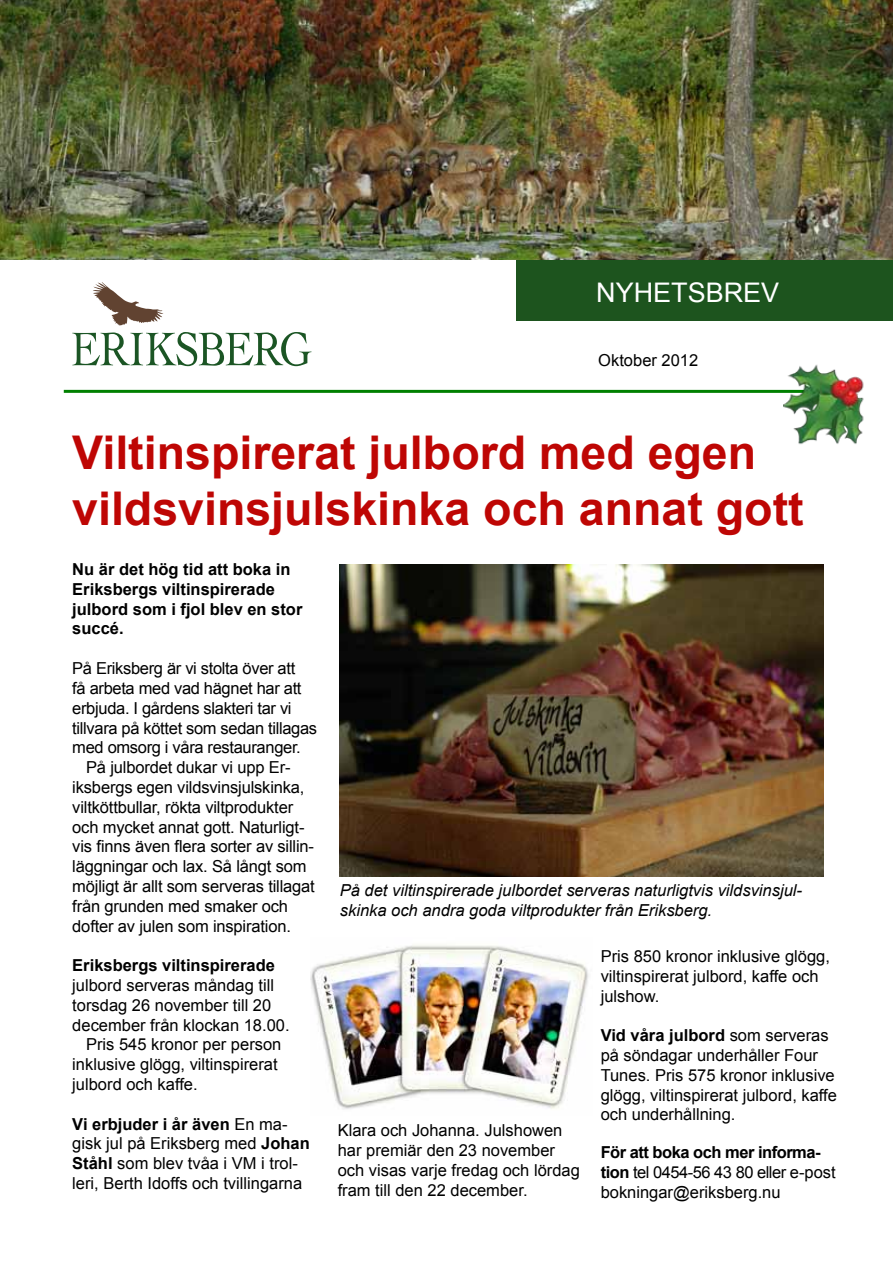
<style>
.page{position:relative;width:893px;height:1263px;background:#fff}
.page>*{position:absolute;margin:0;border:0;box-sizing:border-box;transform-origin:0 0}
.t1{font:700 46.5px/55.8px "Arial";color:#be0604}
.t2{font:27px "Arial";color:#fff}
.t3{font:16.5px/19.8px "Arial";color:#000}
.t4{font:16.5px "Arial";letter-spacing:-.02em;color:#000}
.t5{font:italic 16.5px/19.8px "Arial";color:#000}
.t6{font:700 16.5px/19.8px "Arial";color:#000}
.s1{font-weight:700}
</style>
<div class="page">
<hr style="left:64px;top:390px;width:791px;height:3px;background:#008000">
<div style="left:516px;top:243px;width:377px;height:78px;background:#1d541e"></div>
<img style="left:0;top:0;width:893px;height:259px">
<svg style="left:72px;top:332px;width:239px;height:34px"></svg>
<svg style="left:93px;top:282px;width:70px;height:44px"></svg>
<img style="left:310px;top:945px;width:279px;height:164px">
<img style="left:340px;top:564px;width:484px;height:313px">
<img style="left:783px;top:364px;width:81px;height:81px">
<h2 class="t2" style="left:596px;top:274px;width:185px">NYHETSBREV</h2>
<p class="t3" style="left:598px;top:350px;width:101px">Oktober 2012</p>
<h1 class="t1" style="left:72px;top:426px;width:733px">Viltinspirerat julbord med egen vildsvinsjulskinka och annat gott</h1>
<p class="t6" style="left:72px;top:560px;width:232px">Nu är det hög tid att boka in<br>Eriksbergs viltinspirerade julbord som i fjol blev en stor succé.</p>
<p class="t4" style="left:72px;top:657px;width:224px">På Eriksberg är vi stolta över att</p>
<p class="t4" style="left:72px;top:677px;width:231px">få arbeta med vad hägnet har att</p>
<p class="t4" style="left:72px;top:697px;width:221px">erbjuda. I gårdens slakteri tar vi</p>
<p class="t4" style="left:72px;top:717px;width:246px">tillvara på köttet som sedan tillagas</p>
<p class="t4" style="left:72px;top:737px;width:230px">med omsorg i våra restauranger.</p>
<p class="t3" style="left:86px;top:757px;width:206px">På julbordet dukar vi upp Er-</p>
<p class="t3" style="left:72px;top:777px;width:234px">iksbergs egen vildsvinsjulskinka,</p>
<p class="t3" style="left:72px;top:797px;width:222px">viltköttbullar, rökta viltprodukter</p>
<p class="t3" style="left:72px;top:817px;width:234px">och mycket annat gott. Naturligt-</p>
<p class="t3" style="left:72px;top:837px;width:243px">vis finns även flera sorter av sillin-</p>
<p class="t3" style="left:72px;top:856px;width:236px">läggningar och lax. Så långt som</p>
<p class="t3" style="left:72px;top:876px;width:244px">möjligt är allt som serveras tillagat</p>
<p class="t3" style="left:72px;top:896px;width:217px">från grunden med smaker och</p>
<p class="t3" style="left:72px;top:916px;width:220px">dofter av julen som inspiration.</p>
<p class="t6" style="left:72px;top:956px;width:204px">Eriksbergs viltinspirerade</p>
<p class="t3" style="left:72px;top:975px;width:203px">julbord serveras måndag till</p>
<p class="t3" style="left:72px;top:995px;width:201px">torsdag 26 november till 20</p>
<p class="t3" style="left:72px;top:1015px;width:219px">december från klockan 18.00.</p>
<p class="t3" style="left:86px;top:1035px;width:197px">Pris 545 kronor per person</p>
<p class="t3" style="left:72px;top:1054px;width:207px">inklusive glögg, viltinspirerat</p>
<p class="t3" style="left:72px;top:1074px;width:127px">julbord och kaffe.</p>
<p class="t3" style="left:72px;top:1114px;width:239px"><span class="s1">Vi erbjuder i år även</span> En ma&shy;gisk jul på Eriksberg med <span class="s1">Johan<br>Ståhl</span> som blev tvåa i VM i trol&shy;leri, Berth Idoffs och tvillingarna</p>
<p class="t3" style="left:338px;top:1121px;width:244px">Klara och Johanna. Julshowen har premiär den 23 november och visas varje fredag och lördag fram till den 22 december.</p>
<p class="t5" style="left:340px;top:881px;width:464px">På det viltinspirerade julbordet serveras naturligtvis vildsvinsjul&shy;skinka och andra goda viltprodukter från Eriksberg.</p>
<p class="t3" style="left:601px;top:946px;width:231px">Pris 850 kronor inklusive glögg, viltinspirerat julbord, kaffe och julshow.</p>
<p class="t3" style="left:601px;top:1026px;width:238px"><span class="s1">Vid våra julbord</span> som serveras på söndagar underhåller Four<br>Tunes. Pris 575 kronor inklusive glögg, viltinspirerat julbord, kaffe och underhållning.</p>
<p class="t3" style="left:601px;top:1143px;width:237px"><span class="s1">För att boka och mer informa&shy;tion</span> tel 0454-56 43 80 eller e-post bokningar@eriksberg.nu</p>
</div>
